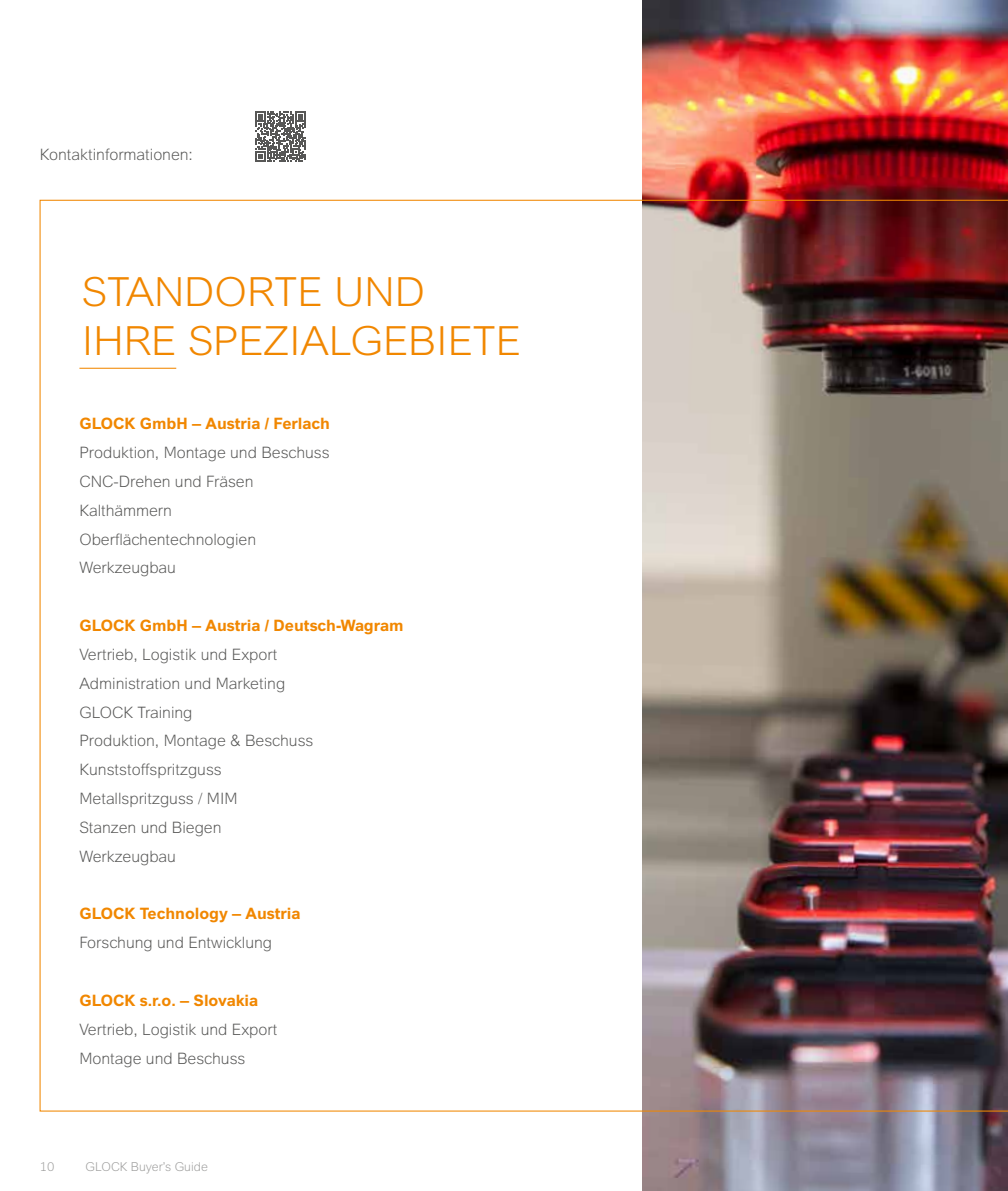
<style>
.page{position:relative;width:1008px;height:1191px;background:#fff}
.page>*{position:absolute;margin:0;border:0;box-sizing:border-box;transform-origin:0 0}
.t1{font:300 40.25px/48.3px "GLOCK Sans";color:#f18700;scale:1.04 1}
.t2{font:300 15.75px/28.9px "GLOCK Sans";color:#575756}
.t3{font:700 15.75px "GLOCK Sans";color:#f18700}
.t4{font:300 12.25px "GLOCK Sans";color:#9d9d9c}
</style>
<div class="page">
<img style="left:642px;top:0;width:365px;height:1191px">
<img style="left:40px;top:200px;width:967px;height:911px">
<svg style="left:255px;top:111px;width:50px;height:51px"></svg>
<p class="t2" style="left:40px;top:141px;width:155px">Kontaktinformationen:</p>
<h1 class="t1" style="left:82px;top:269px;width:423px">STANDORTE UND<br>IHRE SPEZIALGEBIETE</h1>
<p class="t3" style="left:79px;top:414px;width:252px">GLOCK GmbH – Austria / Ferlach</p>
<p class="t2" style="left:79px;top:438px;width:252px">Produktion, Montage und Beschuss<br>CNC-Drehen und Fräsen<br>Kalthämmern<br>Oberflächentechnologien<br>Werkzeugbau</p>
<p class="t3" style="left:79px;top:616px;width:325px">GLOCK GmbH – Austria / Deutsch-Wagram</p>
<p class="t2" style="left:79px;top:640px;width:235px">Vertrieb, Logistik und Export<br>Administration und Marketing<br>GLOCK Training<br>Produktion, Montage &amp; Beschuss<br>Kunststoffspritzguss<br>Metallspritzguss / MIM<br>Stanzen und Biegen<br>Werkzeugbau</p>
<p class="t3" style="left:79px;top:904px;width:222px">GLOCK Technology – Austria</p>
<p class="t2" style="left:79px;top:928px;width:194px">Forschung und Entwicklung</p>
<p class="t3" style="left:79px;top:991px;width:180px">GLOCK s.r.o. – Slovakia</p>
<p class="t2" style="left:79px;top:1015px;width:199px">Vertrieb, Logistik und Export<br>Montage und Beschuss</p>
<p class="t4" style="left:40px;top:1159px;width:16px">10</p>
<p class="t4" style="left:86px;top:1159px;width:124px">GLOCK Buyer’s Guide</p>
</div>
